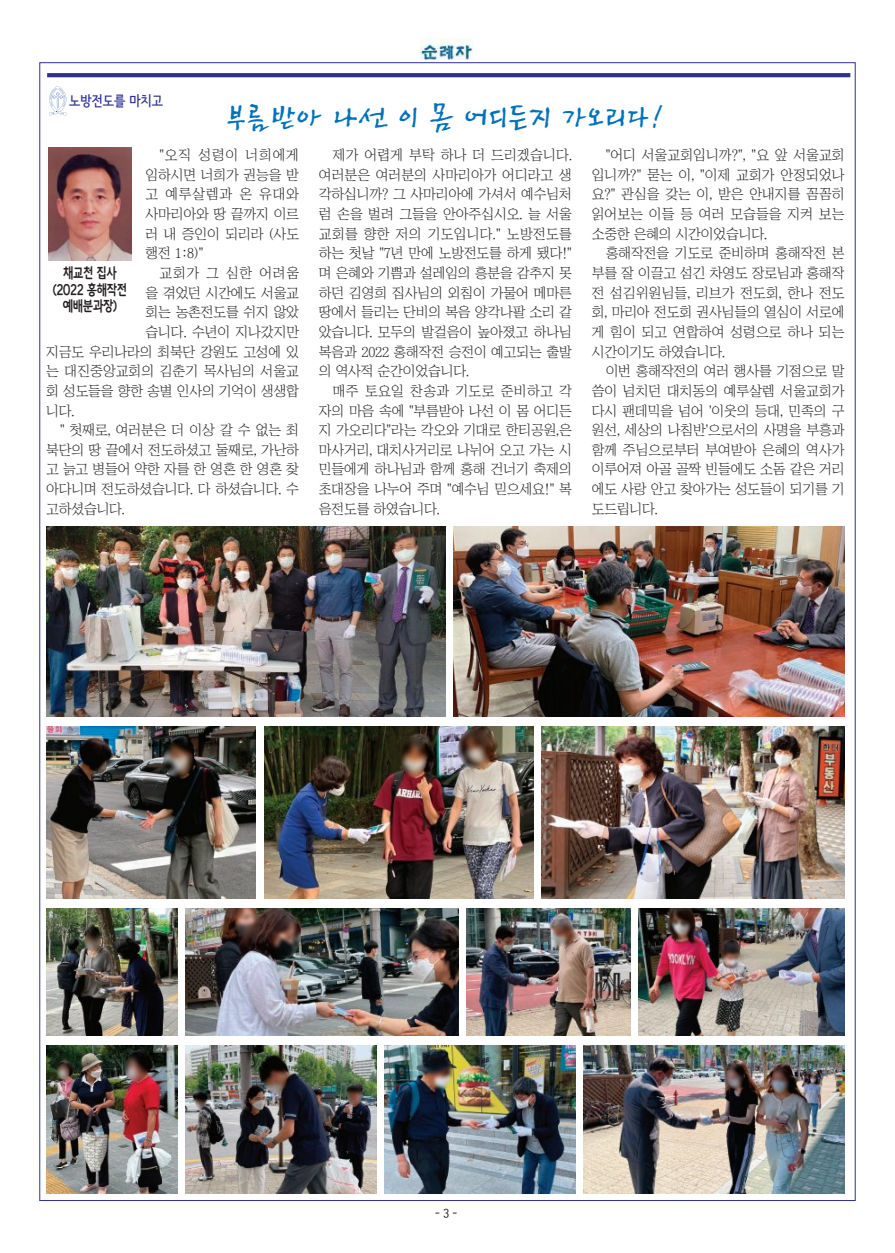
<style>
.page{position:relative;width:895px;height:1253px;background:#fff}
.page>*{position:absolute;margin:0;border:0;box-sizing:border-box;transform-origin:0 0}
.t1{font:30.9px "Tlab Shin YB";letter-spacing:-.025em;color:#0071bb}
.t2{font:14.1px/19.6px "Chosunilbo NM";letter-spacing:-.01em;color:#231f20;text-align:justify}
.t3{font:14.1px "Goyang Deogyang B";letter-spacing:-.025em;color:#231f20;scale:.8 1}
.t4{font:14.1px "Se N CB";color:#2e3092}
.t5{font:12.6px "Se N CM";color:#231f20}
</style>
<div class="page">
<img style="left:420px;top:39px;width:53px;height:21px">
<svg style="left:47px;top:73px;width:803px;height:4px;background:#323494"></svg>
<svg style="left:49px;top:86px;width:17px;height:29px"></svg>
<img style="left:48px;top:147px;width:84px;height:114px">
<img style="left:46px;top:526px;width:399px;height:190px">
<img style="left:453px;top:526px;width:391px;height:190px">
<img style="left:46px;top:726px;width:210px;height:172px">
<img style="left:46px;top:908px;width:131px;height:127px">
<img style="left:185px;top:908px;width:273px;height:127px">
<img style="left:185px;top:1045px;width:191px;height:148px">
<img style="left:384px;top:1045px;width:191px;height:148px">
<img style="left:583px;top:1045px;width:261px;height:148px">
<img style="left:466px;top:908px;width:164px;height:127px">
<img style="left:638px;top:908px;width:206px;height:127px">
<img style="left:46px;top:1045px;width:131px;height:148px">
<img style="left:264px;top:726px;width:269px;height:172px">
<img style="left:542px;top:726px;width:302px;height:172px">
<p class="t4" style="left:69px;top:94px;width:95px">노방전도를 마치고</p>
<p class="t1" style="left:226px;top:98px;width:440px">부름받아 나선 이 몸 어디든지 가오리다!</p>
<p class="t2" style="left:146px;top:145px;width:155px;text-indent:14px">"오직 성령이 너희에게 임하시면 너희가 권능을 받 고 예루살렘과 온 유대와 사마리아와 땅 끝까지 이르 러 내 증인이 되리라 (사도 행전 1:8)"</p>
<p class="t2" style="left:159px;top:263px;width:141px">교회가 그 심한 어려움</p>
<p class="t2" style="left:146px;top:283px;width:155px">을 겪었던 시간에도 서울교</p>
<p class="t2" style="left:146px;top:302px;width:155px">회는 농촌전도를 쉬지 않았</p>
<p class="t2" style="left:146px;top:322px;width:155px">습니다. 수년이 지나갔지만</p>
<p class="t2" style="left:46px;top:341px;width:254px">지금도 우리나라의 최북단 강원도 고성에 있</p>
<p class="t2" style="left:46px;top:361px;width:254px">는 대진중앙교회의 김춘기 목사님의 서울교</p>
<p class="t2" style="left:46px;top:381px;width:254px">회 성도들을 향한 송별 인사의 기억이 생생합</p>
<p class="t2" style="left:46px;top:400px;width:30px">니다.</p>
<p class="t2" style="left:46px;top:420px;width:254px;text-indent:14px">" 첫째로, 여러분은 더 이상 갈 수 없는 최 북단의 땅 끝에서 전도하셨고 둘째로, 가난하 고 늙고 병들어 약한 자를 한 영혼 한 영혼 찾 아다니며 전도하셨습니다. 다 하셨습니다. 수 고하셨습니다.</p>
<p class="t3" style="left:63px;top:265px;width:69px">채교천 집사</p>
<p class="t3" style="left:53px;top:281px;width:95px">(2022 홍해작전</p>
<p class="t3" style="left:63px;top:298px;width:69px">예배분과장)</p>
<p class="t2" style="left:319px;top:145px;width:254px;text-indent:14px">제가 어렵게 부탁 하나 더 드리겠습니다. 여러분은 여러분의 사마리아가 어디라고 생 각하십니까? 그 사마리아에 가셔서 예수님처 럼 손을 벌려 그들을 안아주십시오. 늘 서울 교회를 향한 저의 기도입니다." 노방전도를 하는 첫날 "7년 만에 노방전도를 하게 됐다!" 며 은혜와 기쁨과 설레임의 흥분을 감추지 못 하던 김영희 집사님의 외침이 가물어 메마른 땅에서 들리는 단비의 복음 양각나팔 소리 같 았습니다. 모두의 발걸음이 높아졌고 하나님 복음과 2022 홍해작전 승전이 예고되는 출발 의 역사적 순간이었습니다.</p>
<p class="t2" style="left:319px;top:381px;width:254px;text-indent:14px">매주 토요일 찬송과 기도로 준비하고 각 자의 마음 속에 "부름받아 나선 이 몸 어디든 지 가오리다"라는 각오와 기대로 한티공원,은 마사거리, 대치사거리로 나뉘어 오고 가는 시 민들에게 하나님과 함께 홍해 건너기 축제의 초대장을 나누어 주며 "예수님 믿으세요!" 복 음전도를 하였습니다.</p>
<p class="t2" style="left:591px;top:145px;width:254px;text-indent:14px">"어디 서울교회입니까?", "요 앞 서울교회 입니까?" 묻는 이, "이제 교회가 안정되었나 요?" 관심을 갖는 이, 받은 안내지를 꼼꼼히 읽어보는 이들 등 여러 모습들을 지켜 보는 소중한 은혜의 시간이었습니다.</p>
<p class="t2" style="left:591px;top:243px;width:254px;text-indent:14px">홍해작전을 기도로 준비하며 홍해작전 본 부를 잘 이끌고 섬긴 차영도 장로님과 홍해작 전 섬김위원님들, 리브가 전도회, 한나 전도 회, 마리아 전도회 권사님들의 열심이 서로에 게 힘이 되고 연합하여 성령으로 하나 되는 시간이기도 하였습니다.</p>
<p class="t2" style="left:591px;top:361px;width:254px;text-indent:14px">이번 홍해작전의 여러 행사를 기점으로 말 씀이 넘치던 대치동의 예루살렘 서울교회가 다시 팬데믹을 넘어 '이웃의 등대, 민족의 구 원선, 세상의 나침반'으로서의 사명을 부흥과 함께 주님으로부터 부여받아 은혜의 역사가 이루어져 아골 골짝 빈들에도 소돔 같은 거리 에도 사랑 안고 찾아가는 성도들이 되기를 기 도드립니다.</p>
<p class="t5" style="left:435px;top:1206px;width:24px">- 3 -</p>
</div>
